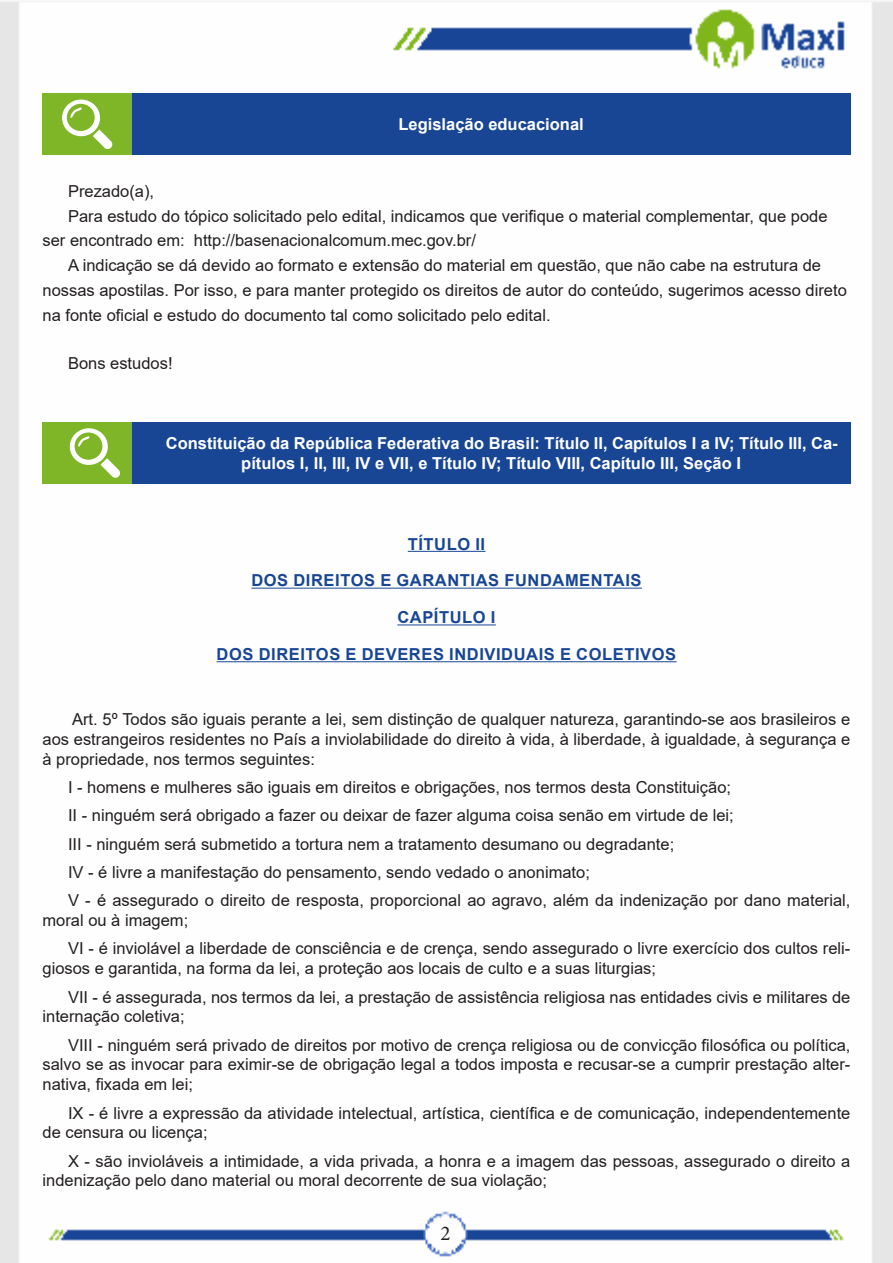
<style>
.page{position:relative;width:893px;height:1263px;background:#fff}
.page>*{position:absolute;margin:0;border:0;box-sizing:border-box;transform-origin:0 0}
.t1{font:21px "Minion Pro";color:#231f20}
.TEXTO_BASE{font:16.5px/19.8px "Arial";color:#231f20}
.Centralizar{font:16.5px/24.8px "Arial";color:#231f20}
.Titulo{font:700 16.5px/19.8px "Arial";color:#fff}
.TITULO_DE_LEI{font:700 16.5px "Arial";letter-spacing:.035em;color:#184695}
.Titulo_de_Caixa{font:700 16.5px "Arial";color:#fff}
</style>
<div class="page">
<img style="left:0;top:1px;width:893px;height:1262px">
<hr style="left:408px;top:551px;width:77px;height:1px;background:#184695">
<hr style="left:251px;top:588px;width:391px;height:1px;background:#184695">
<hr style="left:397px;top:625px;width:99px;height:1px;background:#184695">
<hr style="left:217px;top:661px;width:460px;height:1px;background:#184695">
<div style="left:43px;top:94px;width:89px;height:61px;background:#7fb628"></div>
<div style="left:132px;top:94px;width:718px;height:61px;background:#184695"></div>
<svg style="left:62px;top:100px;width:51px;height:49px"></svg>
<div style="left:43px;top:422px;width:89px;height:62px;background:#7fb628"></div>
<div style="left:132px;top:422px;width:718px;height:62px;background:#184695"></div>
<svg style="left:70px;top:428px;width:50px;height:50px"></svg>
<p class="Titulo_de_Caixa" style="left:398px;top:113px;width:187px">Legislação educacional</p>
<p class="Centralizar" style="left:68px;top:179px;width:88px">Prezado(a),</p>
<p class="Centralizar" style="left:43px;top:203px;width:786px;text-indent:26px">Para estudo do tópico solicitado pelo edital, indicamos que verifique o material complementar, que pode ser encontrado em: http://basenacionalcomum.mec.gov.br/</p>
<p class="Centralizar" style="left:43px;top:253px;width:806px;text-indent:26px">A indicação se dá devido ao formato e extensão do material em questão, que não cabe na estrutura de nossas apostilas. Por isso, e para manter protegido os direitos de autor do conteúdo, sugerimos acesso direto na fonte oficial e estudo do documento tal como solicitado pelo edital.</p>
<p class="TEXTO_BASE" style="left:68px;top:353px;width:106px">Bons estudos!</p>
<p class="Titulo" style="left:241px;top:434px;width:598px;text-indent:-75px">Constituição da República Federativa do Brasil: Título II, Capítulos I a IV; Título III, Ca&shy;pítulos I, II, III, IV e VII, e Título IV; Título VIII, Capítulo III, Seção I</p>
<p class="TITULO_DE_LEI" style="left:408px;top:532px;width:79px">TÍTULO II</p>
<p class="TITULO_DE_LEI" style="left:251px;top:569px;width:392px">DOS DIREITOS E GARANTIAS FUNDAMENTAIS</p>
<p class="TITULO_DE_LEI" style="left:397px;top:606px;width:100px">CAPÍTULO I</p>
<p class="TITULO_DE_LEI" style="left:217px;top:643px;width:461px">DOS DIREITOS E DEVERES INDIVIDUAIS E COLETIVOS</p>
<p class="TEXTO_BASE" style="left:43px;top:709px;width:809px;text-align:justify;text-indent:29px">Art. 5º Todos são iguais perante a lei, sem distinção de qualquer natureza, garantindo-se aos brasileiros e aos estrangeiros residentes no País a inviolabilidade do direito à vida, à liberdade, à igualdade, à segurança e à propriedade, nos termos seguintes:</p>
<p class="TEXTO_BASE" style="left:68px;top:777px;width:665px">I - homens e mulheres são iguais em direitos e obrigações, nos termos desta Constituição;</p>
<p class="TEXTO_BASE" style="left:68px;top:805px;width:667px">II - ninguém será obrigado a fazer ou deixar de fazer alguma coisa senão em virtude de lei;</p>
<p class="TEXTO_BASE" style="left:68px;top:834px;width:608px">III - ninguém será submetido a tortura nem a tratamento desumano ou degradante;</p>
<p class="TEXTO_BASE" style="left:68px;top:862px;width:523px">IV - é livre a manifestação do pensamento, sendo vedado o anonimato;</p>
<p class="TEXTO_BASE" style="left:43px;top:890px;width:809px;text-indent:26px">V - é assegurado o direito de resposta, proporcional ao agravo, além da indenização por dano material, moral ou à imagem;</p>
<p class="TEXTO_BASE" style="left:43px;top:938px;width:809px;text-indent:26px">VI - é inviolável a liberdade de consciência e de crença, sendo assegurado o livre exercício dos cultos reli&shy;giosos e garantida, na forma da lei, a proteção aos locais de culto e a suas liturgias;</p>
<p class="TEXTO_BASE" style="left:43px;top:987px;width:809px;text-indent:26px">VII - é assegurada, nos termos da lei, a prestação de assistência religiosa nas entidades civis e militares de internação coletiva;</p>
<p class="TEXTO_BASE" style="left:43px;top:1035px;width:809px;text-align:justify;text-indent:26px">VIII - ninguém será privado de direitos por motivo de crença religiosa ou de convicção filosófica ou política, salvo se as invocar para eximir-se de obrigação legal a todos imposta e recusar-se a cumprir prestação alter&shy;nativa, fixada em lei;</p>
<p class="TEXTO_BASE" style="left:43px;top:1103px;width:809px;text-indent:26px">IX - é livre a expressão da atividade intelectual, artística, científica e de comunicação, independentemente de censura ou licença;</p>
<p class="TEXTO_BASE" style="left:43px;top:1151px;width:809px;text-indent:26px">X - são invioláveis a intimidade, a vida privada, a honra e a imagem das pessoas, assegurado o direito a indenização pelo dano material ou moral decorrente de sua violação;</p>
<p class="t1" style="left:440px;top:1219px;width:12px">2</p>
</div>
